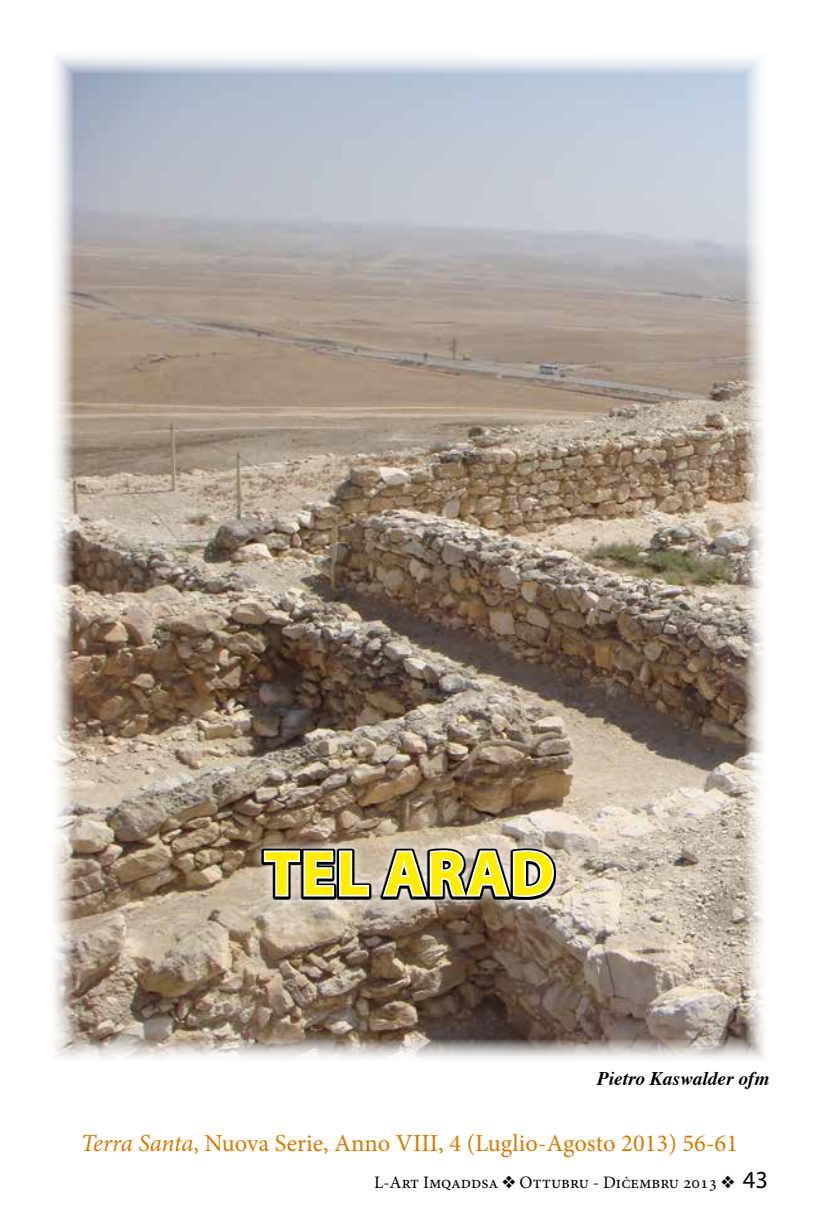
<style>
.page{position:relative;width:819px;height:1216px;background:#fff}
.page>*{position:absolute;margin:0;border:0;box-sizing:border-box;transform-origin:0 0}
.t1{font:700 63px "Myriad Pro";letter-spacing:.03em;color:#ffed00}
.t2{font:24.5px "Minion Pro";color:#d67a00}
.t3{font:italic 700 19.25px "Times";color:#000}
.t4{font:17.5px "Minion Pro";color:#000}
.s1{font-style:italic}
.s2{font-family:"Myriad Pro";font-size:24.5px}
</style>
<div class="page">
<img style="left:54px;top:56px;width:710px;height:1003px">
<svg style="left:250px;top:836px;width:317px;height:74px;background:#b6a694"></svg>
<svg style="left:261px;top:847px;width:295px;height:52px"></svg>
<svg style="left:262px;top:848px;width:109px;height:50px"></svg>
<svg style="left:380px;top:848px;width:175px;height:50px"></svg>
<h1 class="t1" style="left:265px;top:832px;width:291px">TEL ARAD</h1>
<p class="t3" style="left:597px;top:1060px;width:174px">Pietro Kaswalder ofm</p>
<p class="t2" style="left:81px;top:1126px;width:658px"><span class="s1">Terra Santa</span>, Nuova Serie, Anno VIII, 4 (Luglio-Agosto 2013) 56-61</p>
<p class="t4" style="left:374px;top:1170px;width:395px">L-Art Imqaddsa ❖ Ottubru - Diċembru 2013 ❖ <span class="s2">43</span></p>
</div>
